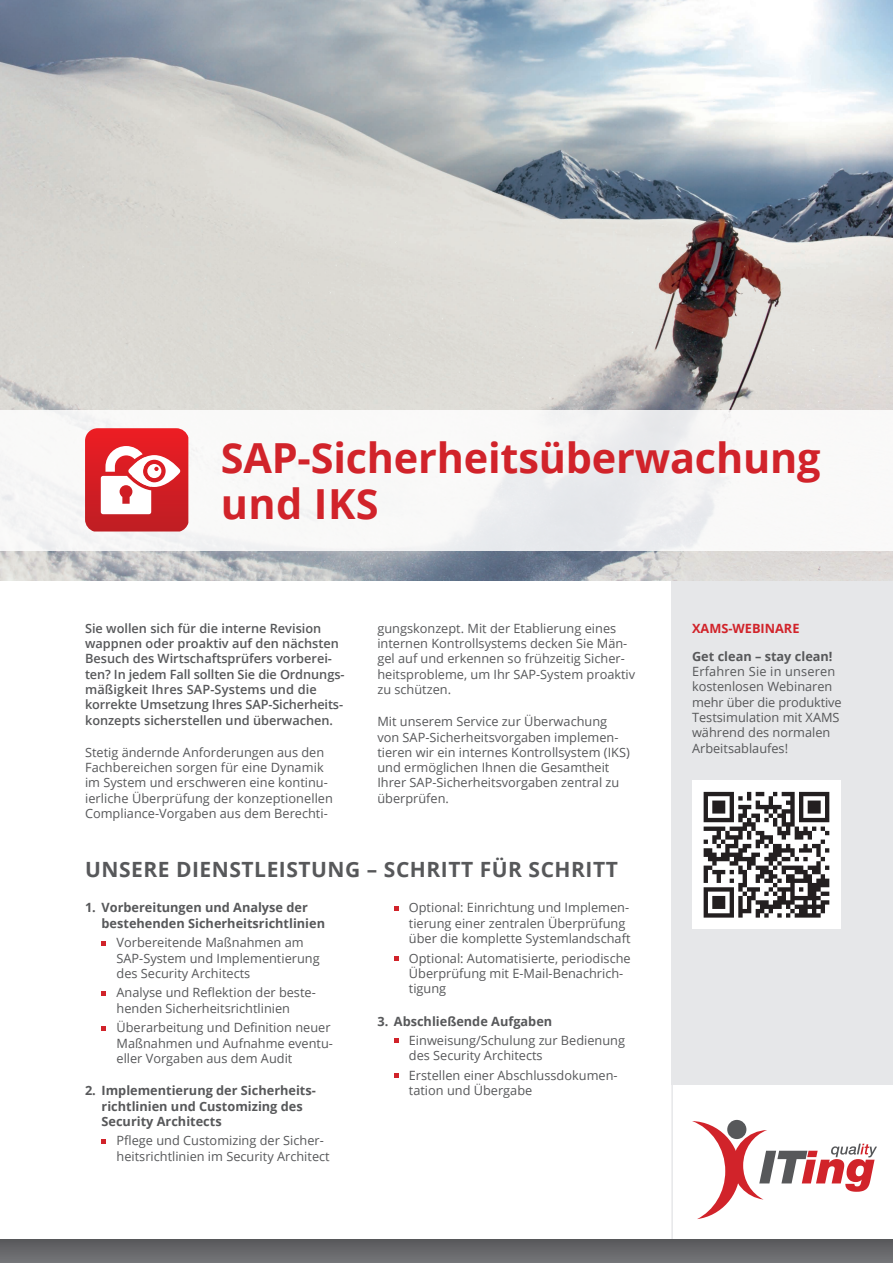
<style>
.page{position:relative;width:893px;height:1263px;background:#fff}
.page>*{position:absolute;margin:0;border:0;box-sizing:border-box;transform-origin:0 0}
.t1{font:700 41.4px "Open Sans";letter-spacing:-.005em;color:#d1232a}
.t2{font:700 21px "Open Sans";letter-spacing:.025em;color:#57585a}
.Absatzformat_1{font:12.75px/15.3px "Open Sans";color:#57585a}
.Absatzformat_1-2{font:600 12.75px/15.3px "Open Sans";color:#57585a}
.t3{font:700 12.75px/15.3px "Open Sans";color:#57585a}
.t4{font:700 12.75px "Open Sans";color:#d1232a}
.s1{font-weight:700}
</style>
<div class="page">
<div style="left:671px;top:494px;width:222px;height:590px;background:#e6e7e9"></div>
<img style="left:0;top:0;width:893px;height:580px">
<svg style="left:0;top:410px;width:893px;height:141px"></svg>
<svg style="left:671px;top:1084px;width:222px;height:155px"></svg>
<div style="left:692px;top:780px;width:149px;height:149px;background:#fff"></div>
<svg style="left:704px;top:792px;width:125px;height:126px"></svg>
<div style="left:0;top:1239px;width:893px;height:24px;background:linear-gradient(to bottom,#58585b,#747578)"></div>
<svg style="left:692px;top:1121px;width:185px;height:98px"></svg>
<svg style="left:102px;top:941px;width:4px;height:4px"></svg>
<svg style="left:102px;top:991px;width:4px;height:5px"></svg>
<svg style="left:102px;top:1026px;width:4px;height:4px"></svg>
<svg style="left:102px;top:1139px;width:4px;height:4px"></svg>
<svg style="left:394px;top:906px;width:5px;height:5px"></svg>
<svg style="left:394px;top:956px;width:5px;height:5px"></svg>
<svg style="left:394px;top:1039px;width:5px;height:4px"></svg>
<svg style="left:394px;top:1073px;width:5px;height:5px"></svg>
<svg style="left:85px;top:428px;width:103px;height:103px"></svg>
<p class="t1" style="left:221px;top:429px;width:601px">SAP-Sicherheitsüberwachung</p>
<p class="t1" style="left:221px;top:475px;width:160px">und IKS</p>
<p class="Absatzformat_1-2" style="left:85px;top:620px;width:261px">Sie wollen sich für die interne Revision wappnen oder proaktiv auf den nächsten Besuch des Wirtschaftsprüfers vorberei&shy;ten? In jedem Fall sollten Sie die Ordnungs&shy;mäßigkeit Ihres SAP-Systems und die korrekte Umsetzung Ihres SAP-Sicherheits&shy;konzepts sicherstellen und überwachen.</p>
<p class="Absatzformat_1" style="left:85px;top:744px;width:249px">Stetig ändernde Anforderungen aus den Fachbereichen sorgen für eine Dynamik im System und erschweren eine kontinu&shy;ierliche Überprüfung der konzeptionellen Compliance-Vorgaben aus dem Berechti-</p>
<p class="Absatzformat_1" style="left:377px;top:620px;width:259px">gungskonzept. Mit der Etablierung eines internen Kontrollsystems decken Sie Män&shy;gel auf und erkennen so frühzeitig Sicher&shy;heitsprobleme, um Ihr SAP-System proaktiv zu schützen.</p>
<p class="Absatzformat_1" style="left:377px;top:714px;width:254px">Mit unserem Service zur Überwachung von SAP-Sicherheitsvorgaben implemen&shy;tieren wir ein internes Kontrollsystem (IKS) und ermöglichen Ihnen die Gesamtheit Ihrer SAP-Sicherheitsvorgaben zentral zu überprüfen.</p>
<p class="t2" style="left:85px;top:855px;width:534px">UNSERE DIENSTLEISTUNG – SCHRITT FÜR SCHRITT</p>
<p class="t3" style="left:102px;top:900px;width:225px;text-indent:-16px">1. Vorbereitungen und Analyse der bestehenden Sicherheitsrichtlinien</p>
<p class="Absatzformat_1" style="left:117px;top:935px;width:205px">Vorbereitende Maßnahmen am<br>SAP-System und Implementierung des Security Architects</p>
<p class="Absatzformat_1" style="left:117px;top:985px;width:201px">Analyse und Reflektion der beste&shy;henden Sicherheitsrichtlinien</p>
<p class="Absatzformat_1" style="left:117px;top:1020px;width:218px">Überarbeitung und Definition neuer<br>Maßnahmen und Aufnahme eventu&shy;eller Vorgaben aus dem Audit</p>
<p class="t3" style="left:102px;top:1083px;width:216px;text-indent:-16px">2. Implementierung der Sicherheits&shy;richtlinien und Customizing des<br>Security Architects</p>
<p class="Absatzformat_1" style="left:117px;top:1133px;width:215px">Pflege und Customizing der Sicher&shy;heitsrichtlinien im Security Architect</p>
<p class="Absatzformat_1" style="left:409px;top:900px;width:223px">Optional: Einrichtung und Implemen&shy;tierung einer zentralen Überprüfung über die komplette Systemlandschaft</p>
<p class="Absatzformat_1" style="left:409px;top:950px;width:223px">Optional: Automatisierte, periodische<br>Überprüfung mit E-Mail-Benachrich&shy;tigung</p>
<p class="t3" style="left:377px;top:1013px;width:176px">3. Abschließende Aufgaben</p>
<p class="Absatzformat_1" style="left:409px;top:1032px;width:218px">Einweisung/Schulung zur Bedienung des Security Architects</p>
<p class="Absatzformat_1" style="left:409px;top:1067px;width:210px">Erstellen einer Abschlussdokumen&shy;tation und Übergabe</p>
<p class="t4" style="left:692px;top:619px;width:109px">XAMS-WEBINARE</p>
<p class="Absatzformat_1" style="left:692px;top:648px;width:151px"><span class="s1">Get clean – stay clean!<br></span>Erfahren Sie in unseren kostenlosen Webinaren mehr über die produktive<br>Testsimulation mit XAMS während des normalen<br>Arbeitsablaufes!</p>
</div>
